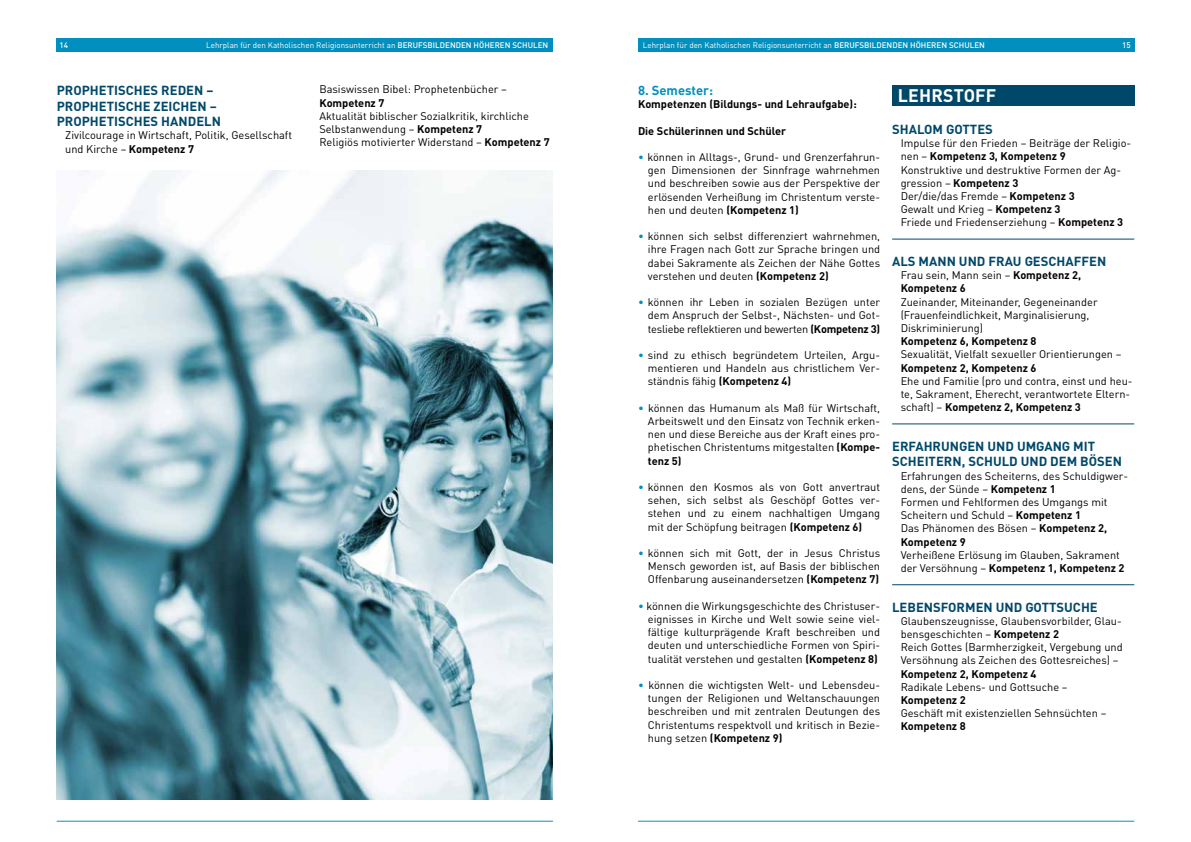
<style>
.page{position:relative;width:1191px;height:842px;background:#fff}
.page>*{position:absolute;margin:0;border:0;box-sizing:border-box;transform-origin:0 0}
.t1{font:700 18px "DIN Pro";letter-spacing:.01em;color:#fff}
.t2{font:700 13px/15.6px "DIN Pro";color:#00486a}
.t3{font:700 13px "DIN Pro";color:#008fbe}
.t4{font:11px/13.2px "DIN Pro";color:#000}
.t5{font:700 11px/13.2px "DIN Pro";color:#000}
.t6{font:8px "DIN Pro";color:#fff}
.t7{font:500 8px "DIN Pro";color:#fff}
.s1{font-weight:500}
.s2{font-weight:700}
.s3{color:#008fbe}
.s4{font-weight:400}
</style>
<div class="page">
<div style="left:57px;top:38px;width:496px;height:14px;background:#008fbe"></div>
<div style="left:638px;top:38px;width:496px;height:14px;background:#008fbe"></div>
<hr style="left:57px;top:821px;width:496px;height:1px;background:#008fbe">
<hr style="left:638px;top:821px;width:496px;height:1px;background:#008fbe">
<img style="left:57px;top:170px;width:496px;height:629px">
<div style="left:892px;top:85px;width:242px;height:20px;background:#00486a"></div>
<hr style="left:892px;top:239px;width:242px;height:1px;background:#00486a">
<hr style="left:892px;top:423px;width:242px;height:1px;background:#00486a">
<hr style="left:892px;top:584px;width:242px;height:1px;background:#00486a">
<p class="t7" style="left:60px;top:40px;width:10px">14</p>
<p class="t6" style="left:206px;top:40px;width:343px">Lehrplan für den Katholischen Religionsunterricht an <span class="s1">BERUFSBILDENDEN HÖHEREN SCHULEN</span></p>
<p class="t6" style="left:643px;top:40px;width:343px">Lehrplan für den Katholischen Religionsunterricht an <span class="s1">BERUFSBILDENDEN HÖHEREN SCHULEN</span></p>
<p class="t7" style="left:1122px;top:40px;width:10px">15</p>
<p class="t2" style="left:57px;top:82px;width:166px">PROPHETISCHES REDEN –<br>PROPHETISCHE ZEICHEN –<br>PROPHETISCHES HANDELN</p>
<p class="t4" style="left:65px;top:128px;width:228px">Zivilcourage in Wirtschaft, Politik, Gesellschaft und Kirche – <span class="s2">Kompetenz 7</span></p>
<p class="t4" style="left:319px;top:82px;width:189px">Basiswissen Bibel: Prophetenbücher –</p>
<p class="t5" style="left:319px;top:96px;width:67px">Kompetenz 7</p>
<p class="t4" style="left:319px;top:109px;width:232px">Aktualität biblischer Sozialkritik, kirchliche<br>Selbstanwendung – <span class="s2">Kompetenz 7<br></span>Religiös motivierter Widerstand – <span class="s2">Kompetenz 7</span></p>
<p class="t3" style="left:638px;top:81px;width:77px">8. Semester:</p>
<p class="t5" style="left:638px;top:97px;width:220px">Kompetenzen (Bildungs- und Lehraufgabe):</p>
<p class="t5" style="left:638px;top:124px;width:150px">Die Schülerinnen und Schüler</p>
<p class="t4" style="left:648px;top:150px;width:234px;text-align:justify;text-indent:-10px"><span class="s3">•</span> können in Alltags-, Grund- und Grenzerfahrun&shy;gen Dimensionen der Sinnfrage wahrnehmen und beschreiben sowie aus der Perspektive der erlösenden Verheißung im Christentum verste&shy;hen und deuten <span class="s2">(Kompetenz 1)</span></p>
<p class="t4" style="left:648px;top:229px;width:234px;text-align:justify;text-indent:-10px"><span class="s3">•</span> können sich selbst differenziert wahrnehmen, ihre Fragen nach Gott zur Sprache bringen und dabei Sakramente als Zeichen der Nähe Gottes verstehen und deuten <span class="s2">(Kompetenz 2)</span></p>
<p class="t4" style="left:648px;top:295px;width:234px;text-align:justify;text-indent:-10px"><span class="s3">•</span> können ihr Leben in sozialen Bezügen unter dem Anspruch der Selbst-, Nächsten- und Got&shy;tesliebe reflektieren und bewerten <span class="s2">(Kompetenz 3)</span></p>
<p class="t4" style="left:648px;top:348px;width:234px;text-align:justify;text-indent:-10px"><span class="s3">•</span> sind zu ethisch begründetem Urteilen, Argu&shy;mentieren und Handeln aus christlichem Ver&shy;ständnis fähig <span class="s2">(Kompetenz 4)</span></p>
<p class="t4" style="left:648px;top:401px;width:234px;text-align:justify;text-indent:-10px"><span class="s3">•</span> können das Humanum als Maß für Wirtschaft, Arbeitswelt und den Einsatz von Technik erken&shy;nen und diese Bereiche aus der Kraft eines pro&shy;phetischen Christentums mitgestalten <span class="s2">(Kompe&shy;tenz 5)</span></p>
<p class="t4" style="left:648px;top:480px;width:234px;text-indent:-10px"><span class="s3">•</span> können den Kosmos als von Gott anvertraut sehen, sich selbst als Geschöpf Gottes ver&shy;stehen und zu einem nachhaltigen Umgang mit der Schöpfung beitragen <span class="s2">(Kompetenz 6)</span></p>
<p class="t4" style="left:648px;top:546px;width:234px;text-align:justify;text-indent:-10px"><span class="s3">•</span> können sich mit Gott, der in Jesus Christus Mensch geworden ist, auf Basis der biblischen Offenbarung auseinandersetzen <span class="s2">(Kompetenz 7)</span></p>
<p class="t4" style="left:648px;top:599px;width:234px;text-align:justify;text-indent:-10px"><span class="s3">•</span> können die Wirkungsgeschichte des Christuser&shy;eignisses in Kirche und Welt sowie seine viel&shy;fältige kulturprägende Kraft beschreiben und deuten und unterschiedliche Formen von Spiri&shy;tualität verstehen und gestalten <span class="s2">(Kompetenz 8)</span></p>
<p class="t4" style="left:648px;top:678px;width:234px;text-align:justify;text-indent:-10px"><span class="s3">•</span> können die wichtigsten Welt- und Lebensdeu&shy;tungen der Religionen und Weltanschauungen beschreiben und mit zentralen Deutungen des Christentums respektvoll und kritisch in Bezie&shy;hung setzen <span class="s2">(Kompetenz 9)</span></p>
<h1 class="t1" style="left:898px;top:83px;width:100px">LEHRSTOFF</h1>
<p class="t2" style="left:892px;top:121px;width:102px">SHALOM GOTTES</p>
<p class="t4" style="left:900px;top:136px;width:232px">Impulse für den Frieden – Beiträge der Religio&shy;nen – <span class="s2">Kompetenz 3, Kompetenz 9<br></span>Konstruktive und destruktive Formen der Ag&shy;gression – <span class="s2">Kompetenz 3<br></span>Der/die/das Fremde – <span class="s2">Kompetenz 3<br></span>Gewalt und Krieg – <span class="s2">Kompetenz 3<br></span>Friede und Friedenserziehung – <span class="s2">Kompetenz 3</span></p>
<p class="t2" style="left:892px;top:253px;width:216px">ALS MANN UND FRAU GESCHAFFEN</p>
<p class="t5" style="left:900px;top:268px;width:182px"><span class="s4">Frau sein, Mann sein –</span> Kompetenz 2,<br>Kompetenz 6</p>
<p class="t4" style="left:900px;top:295px;width:198px">Zueinander, Miteinander, Gegeneinander (Frauenfeindlichkeit, Marginalisierung,<br>Diskriminierung)</p>
<p class="t5" style="left:900px;top:334px;width:137px">Kompetenz 6, Kompetenz 8</p>
<p class="t4" style="left:900px;top:347px;width:222px">Sexualität, Vielfalt sexueller Orientierungen –</p>
<p class="t5" style="left:900px;top:361px;width:137px">Kompetenz 2, Kompetenz 6</p>
<p class="t4" style="left:900px;top:374px;width:233px">Ehe und Familie (pro und contra, einst und heu&shy;te, Sakrament, Eherecht, verantwortete Eltern&shy;schaft) – <span class="s2">Kompetenz 2, Kompetenz 3</span></p>
<p class="t2" style="left:892px;top:438px;width:231px">ERFAHRUNGEN UND UMGANG MIT<br>SCHEITERN, SCHULD UND DEM BÖSEN</p>
<p class="t4" style="left:900px;top:469px;width:229px">Erfahrungen des Scheiterns, des Schuldigwer&shy;dens, der Sünde – <span class="s2">Kompetenz 1<br></span>Formen und Fehlformen des Umgangs mit<br>Scheitern und Schuld – <span class="s2">Kompetenz 1<br></span>Das Phänomen des Bösen – <span class="s2">Kompetenz 2,<br>Kompetenz 9</span></p>
<p class="t4" style="left:900px;top:548px;width:225px">Verheißene Erlösung im Glauben, Sakrament der Versöhnung – <span class="s2">Kompetenz 1, Kompetenz 2</span></p>
<p class="t2" style="left:892px;top:599px;width:207px">LEBENSFORMEN UND GOTTSUCHE</p>
<p class="t4" style="left:900px;top:614px;width:223px">Glaubenszeugnisse, Glaubensvorbilder, Glau&shy;bensgeschichten – <span class="s2">Kompetenz 2<br></span>Reich Gottes (Barmherzigkeit, Vergebung und Versöhnung als Zeichen des Gottesreiches) –</p>
<p class="t5" style="left:900px;top:667px;width:137px">Kompetenz 2, Kompetenz 4</p>
<p class="t4" style="left:900px;top:680px;width:168px">Radikale Lebens- und Gottsuche –</p>
<p class="t5" style="left:900px;top:693px;width:67px">Kompetenz 2</p>
<p class="t4" style="left:900px;top:706px;width:207px">Geschäft mit existenziellen Sehnsüchten –</p>
<p class="t5" style="left:900px;top:719px;width:67px">Kompetenz 8</p>
</div>
